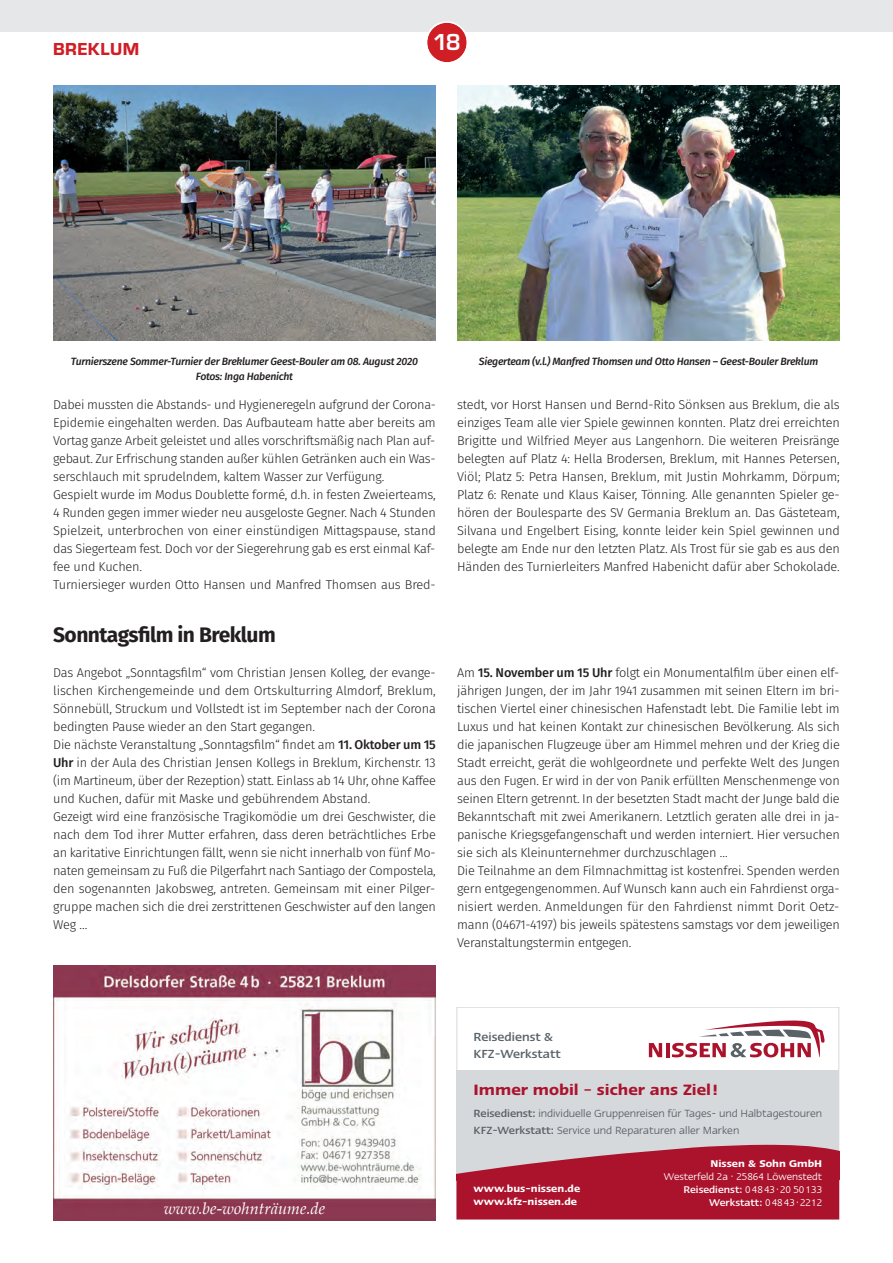
<style>
.page{position:relative;width:893px;height:1263px;background:#fff}
.page>*{position:absolute;margin:0;border:0;box-sizing:border-box;transform-origin:0 0}
.t1{font:700 24px "Eurostile T";color:#fff}
.t2{font:700 21px "Fira Sans";letter-spacing:-.025em;color:#231f20}
.t3{font:18px "Eurostile T Heav";letter-spacing:.025em;color:#d01e25}
.t4{font:600 17.25px "Linotype Ergo";color:#ab132d}
.t5{font:italic 16.5px "Palatino";color:#fff}
.t6{font:500 13.5px/16.2px "Linotype Ergo";color:#5a6267}
.t7{font:300 12.75px/18px "Fira Sans";letter-spacing:-.015em;color:#231f20;text-align:justify}
.t8{font:12px/16.5px "Linotype Ergo";letter-spacing:-.005em;color:#5a6267}
.t9{font:11.25px/12.8px "Linotype Ergo";color:#fff;text-align:right}
.t10{font:600 11.25px/12.8px "Linotype Ergo";color:#fff}
.t11{font:italic 500 10.5px "Fira Sans";letter-spacing:-.025em;color:#231f20}
.s1{font-weight:500}
.s2{font-weight:600}
</style>
<div class="page">
<hr style="left:892px;top:37px;width:1px;height:1226px;background:#dcdfe1">
<div style="left:0;top:0;width:893px;height:32px;background:#e6e7e9"></div>
<svg style="left:427px;top:21px;width:40px;height:42px"></svg>
<img style="left:53px;top:965px;width:383px;height:255px">
<img style="left:53px;top:85px;width:383px;height:255px">
<img style="left:457px;top:85px;width:383px;height:255px">
<div style="left:456px;top:1070px;width:383px;height:111px;background:#d6d9dc"></div>
<svg style="left:649px;top:1043px;width:13px;height:14px"></svg>
<svg style="left:666px;top:1043px;width:3px;height:14px"></svg>
<svg style="left:672px;top:1020px;width:153px;height:37px"></svg>
<svg style="left:456px;top:1145px;width:383px;height:74px;background:#b02c43"></svg>
<p class="t3" style="left:53px;top:43px;width:88px">BREKLUM</p>
<p class="t1" style="left:433px;top:34px;width:30px">18</p>
<p class="t11" style="left:71px;top:357px;width:349px">Turnierszene Sommer-Turnier der Breklumer Geest-Bouler am 08. August 2020</p>
<p class="t11" style="left:196px;top:372px;width:99px">Fotos: Inga Habenicht</p>
<p class="t11" style="left:479px;top:357px;width:341px">Siegerteam (v.l.) Manfred Thomsen und Otto Hansen – Geest-Bouler Breklum</p>
<p class="t7" style="left:53px;top:396px;width:384px">Dabei mussten die Abstands- und Hygieneregeln aufgrund der Corona-Epidemie eingehalten werden. Das Aufbauteam hatte aber bereits am Vortag ganze Arbeit geleistet und alles vorschriftsmäßig nach Plan auf&shy;gebaut. Zur Erfrischung standen außer kühlen Getränken auch ein Was&shy;serschlauch mit sprudelndem, kaltem Wasser zur Verfügung.</p>
<p class="t7" style="left:53px;top:486px;width:384px">Gespielt wurde im Modus Doublette formé, d.h. in festen Zweierteams, 4 Runden gegen immer wieder neu ausgeloste Gegner. Nach 4 Stunden Spielzeit, unterbrochen von einer einstündigen Mittagspause, stand das Siegerteam fest. Doch vor der Siegerehrung gab es erst einmal Kaf&shy;fee und Kuchen.</p>
<p class="t7" style="left:53px;top:576px;width:384px">Turniersieger wurden Otto Hansen und Manfred Thomsen aus Bred-</p>
<p class="t2" style="left:53px;top:626px;width:224px">Sonntagsfilm in Breklum</p>
<p class="t7" style="left:53px;top:665px;width:384px">Das Angebot „Sonntagsfilm“ vom Christian Jensen Kolleg, der evange&shy;lischen Kirchengemeinde und dem Ortskulturring Almdorf, Breklum, Sönnebüll, Struckum und Vollstedt ist im September nach der Corona bedingten Pause wieder an den Start gegangen.</p>
<p class="t7" style="left:53px;top:737px;width:384px">Die nächste Veranstaltung „Sonntagsfilm“ findet am <span class="s1">11. Oktober um 15<br>Uhr</span> in der Aula des Christian Jensen Kollegs in Breklum, Kirchenstr. 13 (im Martineum, über der Rezeption) statt. Einlass ab 14 Uhr, ohne Kaffee und Kuchen, dafür mit Maske und gebührendem Abstand.</p>
<p class="t7" style="left:53px;top:809px;width:384px">Gezeigt wird eine französische Tragikomödie um drei Geschwister, die nach dem Tod ihrer Mutter erfahren, dass deren beträchtliches Erbe an karitative Einrichtungen fällt, wenn sie nicht innerhalb von fünf Mo&shy;naten gemeinsam zu Fuß die Pilgerfahrt nach Santiago der Compostela, den sogenannten Jakobsweg, antreten. Gemeinsam mit einer Pilger&shy;gruppe machen sich die drei zerstrittenen Geschwister auf den langen Weg …</p>
<p class="t7" style="left:457px;top:396px;width:384px">stedt, vor Horst Hansen und Bernd-Rito Sönksen aus Breklum, die als einziges Team alle vier Spiele gewinnen konnten. Platz drei erreichten Brigitte und Wilfried Meyer aus Langenhorn. Die weiteren Preisränge belegten auf Platz 4: Hella Brodersen, Breklum, mit Hannes Petersen, Viöl; Platz 5: Petra Hansen, Breklum, mit Justin Mohrkamm, Dörpum; Platz 6: Renate und Klaus Kaiser, Tönning. Alle genannten Spieler ge&shy;hören der Boulesparte des SV Germania Breklum an. Das Gästeteam, Silvana und Engelbert Eising, konnte leider kein Spiel gewinnen und belegte am Ende nur den letzten Platz. Als Trost für sie gab es aus den Händen des Turnierleiters Manfred Habenicht dafür aber Schokolade.</p>
<p class="t7" style="left:457px;top:665px;width:384px">Am <span class="s1">15. November um 15 Uhr</span> folgt ein Monumentalfilm über einen elf&shy;jährigen Jungen, der im Jahr 1941 zusammen mit seinen Eltern im bri&shy;tischen Viertel einer chinesischen Hafenstadt lebt. Die Familie lebt im Luxus und hat keinen Kontakt zur chinesischen Bevölkerung. Als sich die japanischen Flugzeuge über am Himmel mehren und der Krieg die Stadt erreicht, gerät die wohlgeordnete und perfekte Welt des Jungen aus den Fugen. Er wird in der von Panik erfüllten Menschenmenge von seinen Eltern getrennt. In der besetzten Stadt macht der Junge bald die Bekanntschaft mit zwei Amerikanern. Letztlich geraten alle drei in ja&shy;panische Kriegsgefangenschaft und werden interniert. Hier versuchen sie sich als Kleinunternehmer durchzuschlagen …</p>
<p class="t7" style="left:457px;top:863px;width:384px">Die Teilnahme an dem Filmnachmittag ist kostenfrei. Spenden werden gern entgegengenommen. Auf Wunsch kann auch ein Fahrdienst orga&shy;nisiert werden. Anmeldungen für den Fahrdienst nimmt Dorit Oetz&shy;mann (04671-4197) bis jeweils spätestens samstags vor dem jeweiligen Veranstaltungstermin entgegen.</p>
<p class="t5" style="left:164px;top:1201px;width:163px">www.be-wohnträume.de</p>
<p class="t6" style="left:473px;top:1029px;width:89px">Reisedienst &amp;<br>KFZ-Werkstatt</p>
<p class="t4" style="left:473px;top:1079px;width:246px">Immer mobil – sicher ans Ziel!</p>
<p class="t8" style="left:473px;top:1106px;width:350px"><span class="s1">Reisedienst:</span> individuelle Gruppenreisen für Tages- und Halbtagestouren<br><span class="s1">KFZ-Werkstatt:</span> Service und Reparaturen aller Marken</p>
<p class="t10" style="left:473px;top:1182px;width:108px">www.bus-nissen.de www.kfz-nissen.de</p>
<p class="t9" style="left:664px;top:1158px;width:160px"><span class="s2">Nissen &amp; Sohn GmbH<br></span>Westerfeld 2a · 25864 Löwenstedt<br><span class="s1">Reisedienst:</span> 04843·20 50133<br><span class="s1">Werkstatt:</span> 04843·2212</p>
</div>
